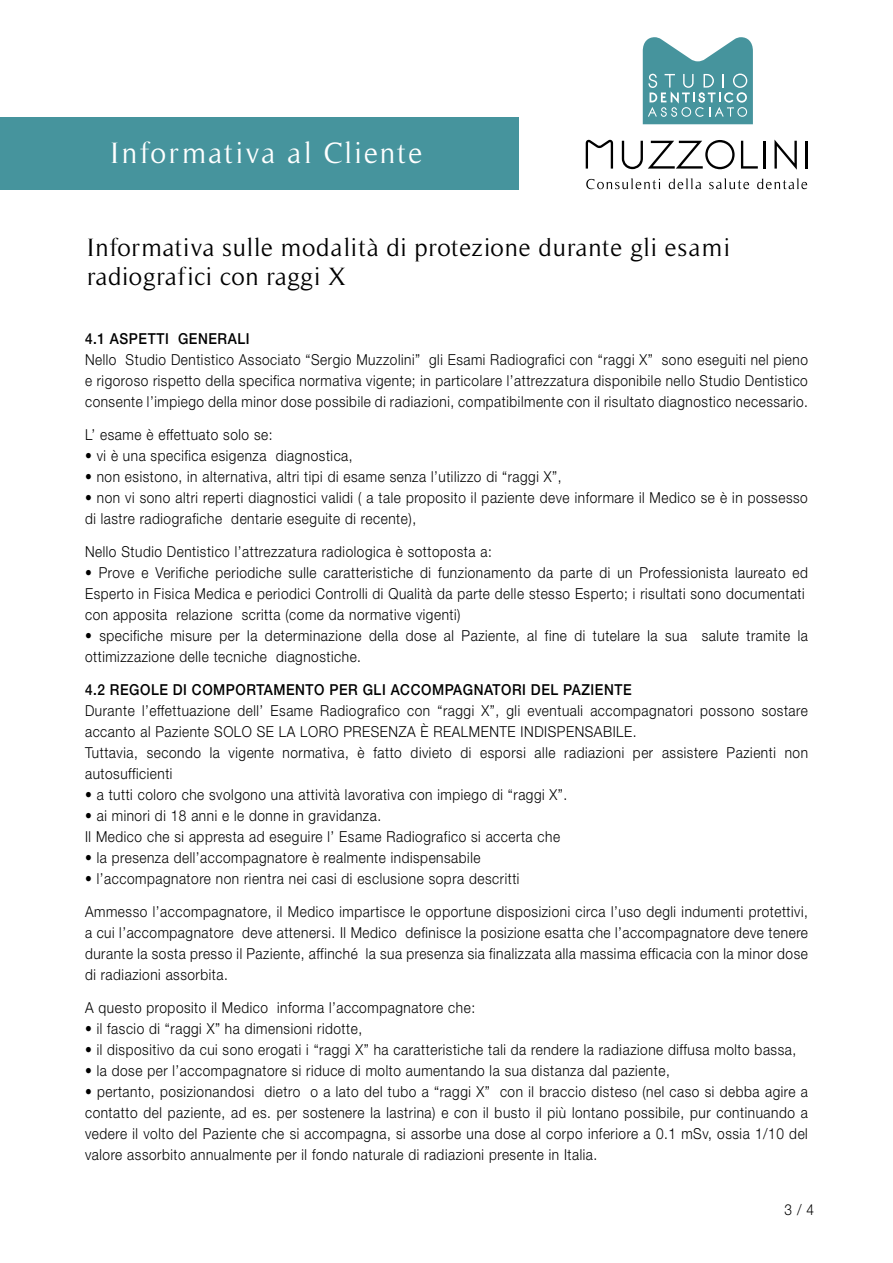
<style>
.page{position:relative;width:893px;height:1263px;background:#fff}
.page>*{position:absolute;margin:0;border:0;box-sizing:border-box;transform-origin:0 0}
.t1{font:30px "Timeless";letter-spacing:.075em;color:#fff}
.t2{font:25.5px/28.5px "Timeless";letter-spacing:.03em;color:#000}
.t3{font:300 15.15px/21px "Helvetica Neue";letter-spacing:.04em;color:#000;scale:.9 1}
.t4{font:500 15.15px "Helvetica Neue";letter-spacing:.04em;color:#000;scale:.9 1}
</style>
<div class="page">
<div style="left:0;top:117px;width:519px;height:72px;background:#46949d"></div>
<svg style="left:586px;top:140px;width:27px;height:29px"></svg>
<svg style="left:622px;top:140px;width:113px;height:29px"></svg>
<svg style="left:741px;top:141px;width:17px;height:28px"></svg>
<hr style="left:763px;top:141px;width:3px;height:28px;background:#000">
<svg style="left:774px;top:140px;width:23px;height:30px"></svg>
<hr style="left:806px;top:141px;width:2px;height:28px;background:#000">
<svg style="left:643px;top:37px;width:110px;height:87px"></svg>
<svg style="left:586px;top:178px;width:74px;height:11px"></svg>
<svg style="left:669px;top:178px;width:32px;height:11px"></svg>
<svg style="left:709px;top:178px;width:40px;height:11px"></svg>
<svg style="left:757px;top:178px;width:50px;height:11px"></svg>
<h1 class="t1" style="left:111px;top:136px;width:314px">Informativa al Cliente</h1>
<h2 class="t2" style="left:87px;top:233px;width:644px">Informativa sulle modalità di protezione durante gli esami radiografici con raggi X</h2>
<p class="t4" style="left:85px;top:329px;width:184px">4.1 ASPETTI GENERALI</p>
<p class="t3" style="left:85px;top:348px;width:805px;text-align:justify">Nello Studio Dentistico Associato “Sergio Muzzolini” gli Esami Radiografici con “raggi X” sono eseguiti nel pieno e rigoroso rispetto della specifica normativa vigente; in particolare l’attrezzatura disponibile nello Studio Dentistico consente l’impiego della minor dose possibile di radiazioni, compatibilmente con il risultato diagnostico necessario.</p>
<p class="t3" style="left:85px;top:423px;width:210px">L’ esame è effettuato solo se:</p>
<p class="t3" style="left:85px;top:444px;width:299px">• vi è una specifica esigenza diagnostica,</p>
<p class="t3" style="left:85px;top:465px;width:531px">• non esistono, in alternativa, altri tipi di esame senza l’utilizzo di “raggi X”,</p>
<p class="t3" style="left:85px;top:486px;width:805px">• non vi sono altri reperti diagnostici validi ( a tale proposito il paziente deve informare il Medico se è in possesso di lastre radiografiche dentarie eseguite di recente),</p>
<p class="t3" style="left:85px;top:540px;width:453px">Nello Studio Dentistico l’attrezzatura radiologica è sottoposta a:</p>
<p class="t3" style="left:85px;top:561px;width:805px">• Prove e Verifiche periodiche sulle caratteristiche di funzionamento da parte di un Professionista laureato ed<br>Esperto in Fisica Medica e periodici Controlli di Qualità da parte delle stesso Esperto; i risultati sono documentati con apposita relazione scritta (come da normative vigenti)</p>
<p class="t3" style="left:85px;top:624px;width:805px">• specifiche misure per la determinazione della dose al Paziente, al fine di tutelare la sua salute tramite la ottimizzazione delle tecniche diagnostiche.</p>
<p class="t4" style="left:85px;top:680px;width:609px">4.2 REGOLE DI COMPORTAMENTO PER GLI ACCOMPAGNATORI DEL PAZIENTE</p>
<p class="t3" style="left:85px;top:699px;width:805px">Durante l’effettuazione dell’ Esame Radiografico con “raggi X”, gli eventuali accompagnatori possono sostare accanto al Paziente SOLO SE LA LORO PRESENZA È REALMENTE INDISPENSABILE.<br>Tuttavia, secondo la vigente normativa, è fatto divieto di esporsi alle radiazioni per assistere Pazienti non autosufficienti</p>
<p class="t3" style="left:85px;top:783px;width:537px">• a tutti coloro che svolgono una attività lavorativa con impiego di “raggi X”.</p>
<p class="t3" style="left:85px;top:804px;width:529px">• ai minori di 18 anni e le donne in gravidanza.<br>Il Medico che si appresta ad eseguire l’ Esame Radiografico si accerta che</p>
<p class="t3" style="left:85px;top:846px;width:441px">• la presenza dell’accompagnatore è realmente indispensabile</p>
<p class="t3" style="left:85px;top:861px;width:805px;line-height:33px">• l’accompagnatore non rientra nei casi di esclusione sopra descritti<br>Ammesso l’accompagnatore, il Medico impartisce le opportune disposizioni circa l’uso degli indumenti protettivi,</p>
<p class="t3" style="left:85px;top:921px;width:805px;text-align:justify">a cui l’accompagnatore deve attenersi. Il Medico definisce la posizione esatta che l’accompagnatore deve tenere durante la sosta presso il Paziente, affinché la sua presenza sia finalizzata alla massima efficacia con la minor dose di radiazioni assorbita.</p>
<p class="t3" style="left:85px;top:996px;width:435px">A questo proposito il Medico informa l’accompagnatore che:</p>
<p class="t3" style="left:85px;top:1017px;width:309px">• il fascio di “raggi X” ha dimensioni ridotte,</p>
<p class="t3" style="left:85px;top:1038px;width:792px">• il dispositivo da cui sono erogati i “raggi X” ha caratteristiche tali da rendere la radiazione diffusa molto bassa,</p>
<p class="t3" style="left:85px;top:1059px;width:651px">• la dose per l’accompagnatore si riduce di molto aumentando la sua distanza dal paziente,</p>
<p class="t3" style="left:85px;top:1080px;width:805px;text-align:justify">• pertanto, posizionandosi dietro o a lato del tubo a “raggi X” con il braccio disteso (nel caso si debba agire a contatto del paziente, ad es. per sostenere la lastrina) e con il busto il più lontano possibile, pur continuando a vedere il volto del Paziente che si accompagna, si assorbe una dose al corpo inferiore a 0.1 mSv, ossia 1/10 del valore assorbito annualmente per il fondo naturale di radiazioni presente in Italia.</p>
<p class="t3" style="left:784px;top:1199px;width:34px">3 / 4</p>
</div>
